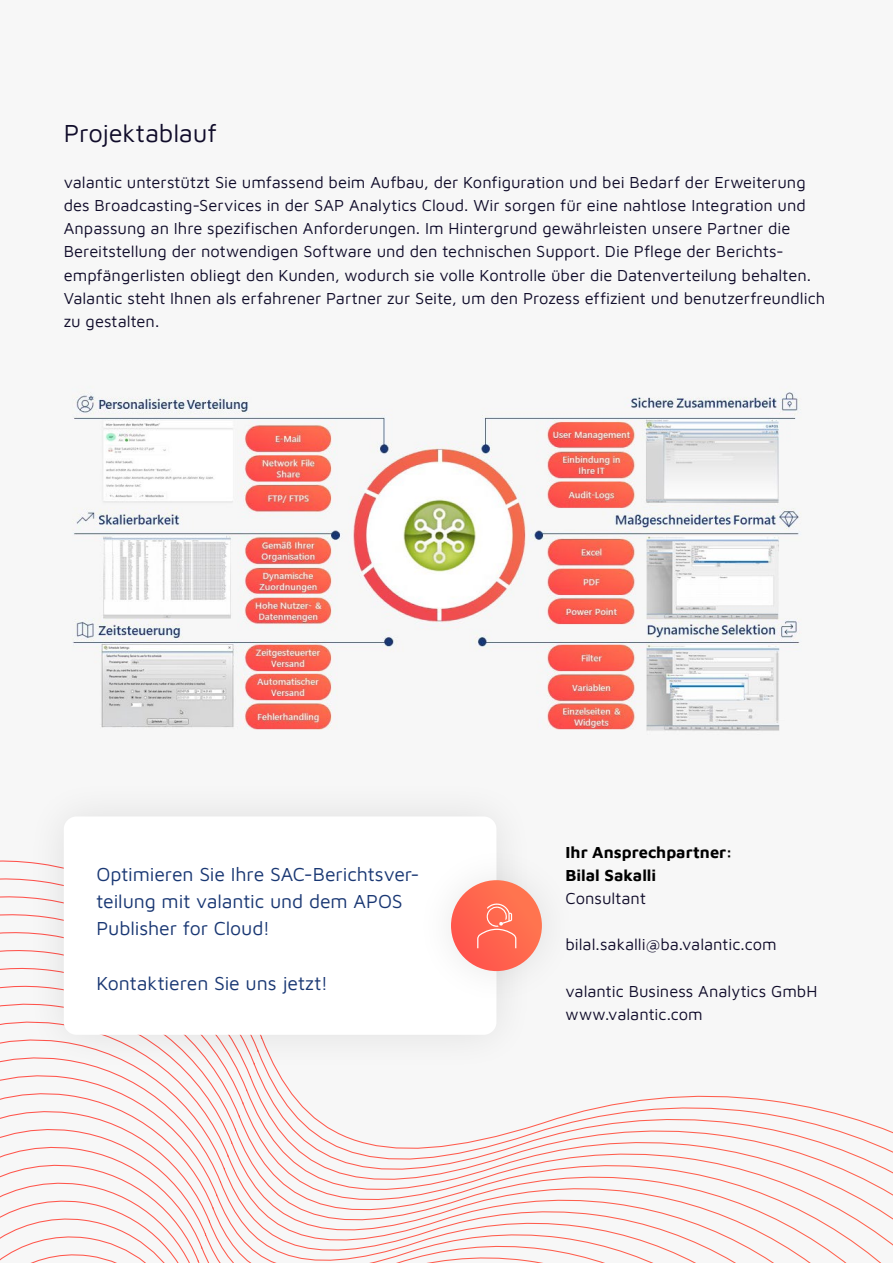
<style>
.page{position:relative;width:893px;height:1263px;background:#f7f7f7}
.page>*{position:absolute;margin:0;border:0;box-sizing:border-box;transform-origin:0 0}
.t1{font:25.5px "Maven Pro";letter-spacing:-.01em;color:#100c2a}
.t2{font:19.5px/27.3px "Maven Pro";letter-spacing:-.005em;color:#193773}
.t3{font:16.5px/23.1px "Maven Pro";color:#100c2a}
.t4{font:16.5px/23.1px "Maven Pro";color:#000}
</style>
<div class="page">
<svg style="left:0;top:860px;width:893px;height:403px"></svg>
<div style="left:24px;top:777px;width:512px;height:297px;background:#f5f4f4"></div>
<div style="left:64px;top:816px;width:432px;height:219px;background:#fff;border-radius:13px"></div>
<div style="left:413px;top:842px;width:167px;height:167px;background:#f7f7f7"></div>
<div style="left:451px;top:880px;width:91px;height:91px;background:linear-gradient(to right,#ff584d,#ff7651);border-radius:45px"></div>
<svg style="left:477px;top:902px;width:39px;height:46px;background:#ff7761"></svg>
<img style="left:72px;top:392px;width:729px;height:339px">
<h1 class="t1" style="left:64px;top:116px;width:155px">Projektablauf</h1>
<p class="t3" style="left:64px;top:170px;width:763px">valantic unterstützt Sie umfassend beim Aufbau, der Konfiguration und bei Bedarf der Erweiterung des Broadcasting-Services in der SAP Analytics Cloud. Wir sorgen für eine nahtlose Integration und Anpassung an Ihre spezifischen Anforderungen. Im Hintergrund gewährleisten unsere Partner die Bereitstellung der notwendigen Software und den technischen Support. Die Pflege der Berichts&shy;empfängerlisten obliegt den Kunden, wodurch sie volle Kontrolle über die Datenverteilung behalten.<br>Valantic steht Ihnen als erfahrener Partner zur Seite, um den Prozess effizient und benutzerfreundlich zu gestalten.</p>
<p class="t2" style="left:96px;top:859px;width:325px">Optimieren Sie Ihre SAC-Berichtsver&shy;teilung mit valantic und dem APOS<br>Publisher for Cloud!</p>
<p class="t2" style="left:96px;top:968px;width:233px">Kontaktieren Sie uns jetzt!</p>
<p class="t4" style="left:566px;top:840px;width:169px">Ihr Ansprechpartner:<br>Bilal Sakalli</p>
<p class="t3" style="left:566px;top:886px;width:82px">Consultant</p>
<p class="t3" style="left:566px;top:932px;width:213px">bilal.sakalli@ba.valantic.com</p>
<p class="t3" style="left:566px;top:978px;width:253px">valantic Business Analytics GmbH www.valantic.com</p>
</div>
